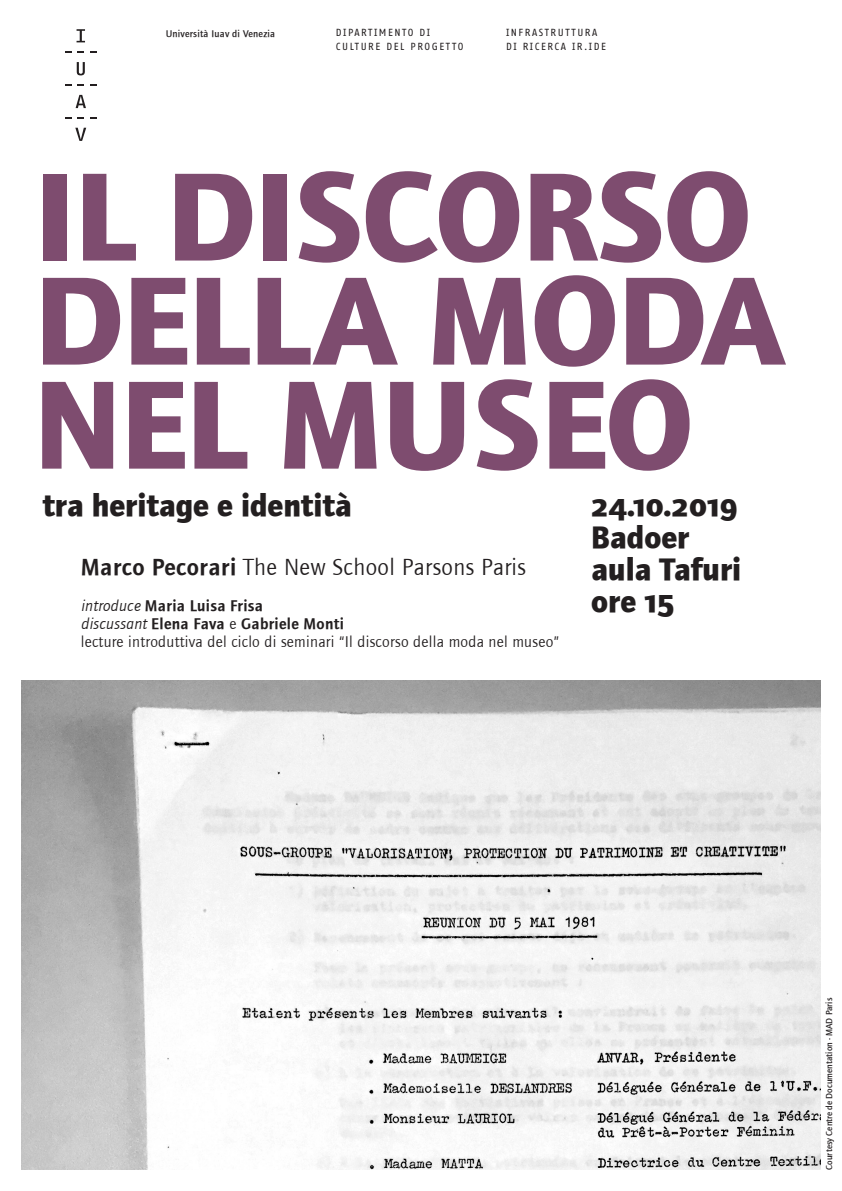
<style>
.page{position:relative;width:842px;height:1191px;background:#fff}
.page>*{position:absolute;margin:0;border:0;box-sizing:border-box;transform-origin:0 0}
.TITOLO{font:700 130px "Foundry Journal";letter-spacing:-.01em;color:#7e4c6f}
.SOTTOTITOLO___INFO{font:700 32px "Foundry Journal";color:#231f20}
.SOTTOTITOLO___INFO-2{font:700 32px "Foundry Journal Sc";color:#231f20}
.TESTO_grande{font:24px "Foundry Journal";letter-spacing:.02em;color:#231f20}
.TESTO_grande-2{font:16px "Foundry Journal";letter-spacing:.02em;color:#231f20}
.TESTO_grande-3{font:16px "Foundry Journal Demi";letter-spacing:.02em;color:#231f20}
.INTESTAZIONE_maiusco{font:10px/14px "Fago Office Sans";letter-spacing:.15em;color:#231f20}
.t1{font:500 10px "Foundry Journal";letter-spacing:.02em;color:#231f20}
.t2{font:500 9px "Foundry Journal";color:#231f20}
.s1{font-family:"Foundry Journal Demi"}
.s2{font-family:"Foundry Journal";font-style:italic}
.s3{font-family:"Foundry Journal"}
.s4{font-family:"Foundry Journal Sc"}
</style>
<div class="page">
<svg style="left:77px;top:29px;width:8px;height:13px"></svg>
<svg style="left:65px;top:51px;width:7px;height:2px"></svg>
<svg style="left:78px;top:51px;width:6px;height:2px"></svg>
<svg style="left:90px;top:51px;width:6px;height:2px"></svg>
<svg style="left:77px;top:62px;width:8px;height:13px"></svg>
<svg style="left:65px;top:84px;width:7px;height:2px"></svg>
<svg style="left:78px;top:84px;width:6px;height:2px"></svg>
<svg style="left:90px;top:84px;width:6px;height:2px"></svg>
<svg style="left:76px;top:95px;width:10px;height:13px"></svg>
<svg style="left:65px;top:117px;width:7px;height:2px"></svg>
<svg style="left:78px;top:117px;width:6px;height:2px"></svg>
<svg style="left:90px;top:117px;width:6px;height:2px"></svg>
<svg style="left:75px;top:128px;width:11px;height:13px"></svg>
<img style="left:21px;top:680px;width:799px;height:489px">
<p class="t1" style="left:166px;top:28px;width:111px">Università Iuav di Venezia</p>
<p class="INTESTAZIONE_maiusco" style="left:336px;top:26px;width:96px">DIPARTIMENTO DI</p>
<p class="INTESTAZIONE_maiusco" style="left:336px;top:40px;width:129px">CULTURE DEL PROGETTO</p>
<p class="INTESTAZIONE_maiusco" style="left:506px;top:26px;width:102px">INFRASTRUTTURA<br>DI RICERCA IR.IDE</p>
<p class="TITOLO" style="left:34px;top:140px;width:719px">IL DISCORSO</p>
<p class="TITOLO" style="left:34px;top:244px;width:752px">DELLA MODA</p>
<p class="TITOLO" style="left:34px;top:348px;width:661px">NEL MUSEO</p>
<p class="SOTTOTITOLO___INFO" style="left:43px;top:486px;width:311px">tra heritage e identità</p>
<p class="TESTO_grande" style="left:81px;top:553px;width:447px"><span class="s1">Marco Pecorari</span> The New School Parsons Paris</p>
<p class="TESTO_grande-3" style="left:81px;top:596px;width:184px"><span class="s2">introduce</span> Maria Luisa Frisa</p>
<p class="TESTO_grande-3" style="left:81px;top:614px;width:265px"><span class="s2">discussant</span> Elena Fava <span class="s3">e</span> Gabriele Monti</p>
<p class="TESTO_grande-2" style="left:81px;top:632px;width:480px">lecture introduttiva del ciclo di seminari “Il discorso della moda nel museo”</p>
<p class="SOTTOTITOLO___INFO-2" style="left:591px;top:486px;width:148px">24.10.2019</p>
<p class="SOTTOTITOLO___INFO" style="left:591px;top:518px;width:100px">Badoer</p>
<p class="SOTTOTITOLO___INFO" style="left:591px;top:550px;width:152px">aula Tafuri</p>
<p class="SOTTOTITOLO___INFO" style="left:591px;top:582px;width:85px">ore <span class="s4">15</span></p>
<p class="t2" style="left:824px;top:1169px;width:173px;rotate:-90deg">Courtesy Centre de Documentation - MAD Paris</p>
</div>
